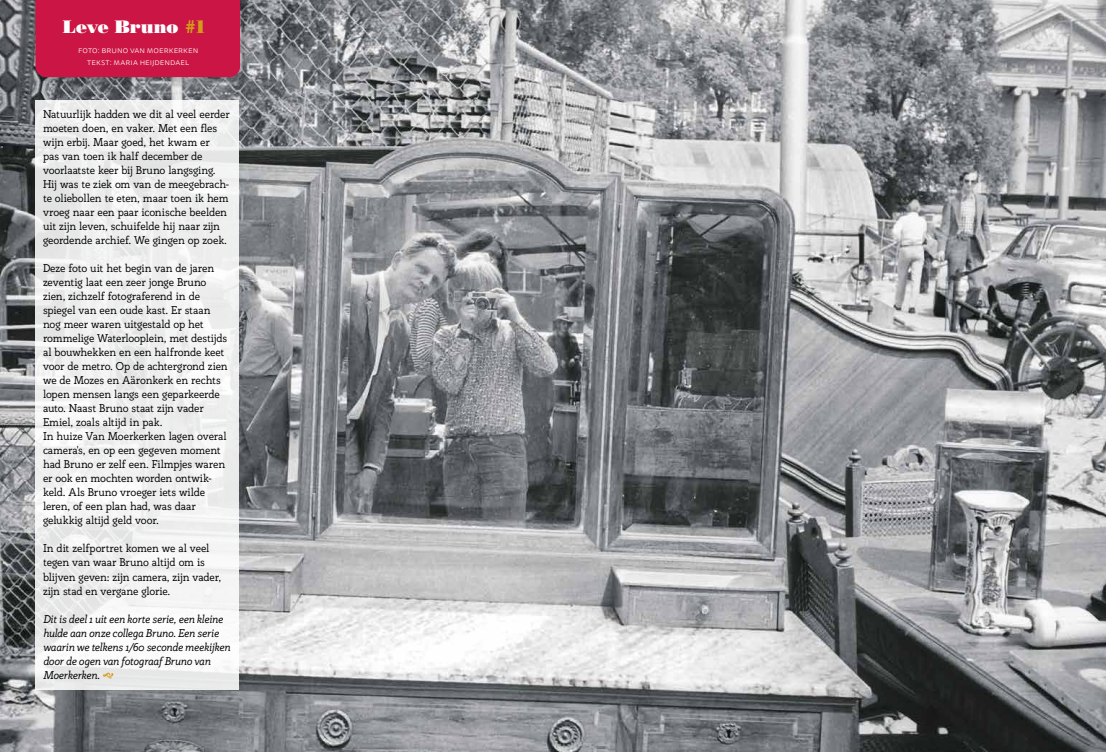
<style>
.page{position:relative;width:1106px;height:752px;background:#fff}
.page>*{position:absolute;margin:0;border:0;box-sizing:border-box;transform-origin:0 0}
.t1{font:18px "Bodoni Poster";letter-spacing:-.005em;color:#fff}
.t2{font:11px/14px "Rogliano";letter-spacing:-.015em;color:#000}
.t3{font:italic 11px/14px "Rogliano";letter-spacing:-.015em;color:#000}
.t4{font:300 8.9px/11.5px "Tisa Sans Pro";letter-spacing:.01em;color:#fff;text-align:center}
.s1{color:#d49b1a}
</style>
<div class="page">
<img style="left:0;top:0;width:1106px;height:751px">
<div style="left:35px;top:0;width:217px;height:89px;background:#000;opacity:.2"></div>
<div style="left:35px;top:0;width:205px;height:77px;background:#cb1544"></div>
<div style="left:35px;top:100px;width:204px;height:589px;background:linear-gradient(to right,#eee,#f3f3f3)"></div>
<svg style="left:103px;top:672px;width:10px;height:6px"></svg>
<h1 class="t1" style="left:63px;top:15px;width:145px">Leve Bruno <span class="s1">#1</span></h1>
<p class="t4" style="left:78px;top:44px;width:122px">foto: bruno van moerkerken tekst: maria heijdendael</p>
<p class="t2" style="left:43px;top:107px;width:188px">Natuurlijk hadden we dit al veel eerder moeten doen, en vaker. Met een fles wijn erbij. Maar goed, het kwam er<br>pas van toen ik half december de voorlaatste keer bij Bruno langsging.<br>Hij was te ziek om van de meegebrach&shy;te oliebollen te eten, maar toen ik hem vroeg naar een paar iconische beelden uit zijn leven, schuifelde hij naar zijn geordende archief. We gingen op zoek.</p>
<p class="t2" style="left:43px;top:261px;width:186px">Deze foto uit het begin van de jaren zeventig laat een zeer jonge Bruno zien, zichzelf fotograferend in de spiegel van een oude kast. Er staan nog meer waren uitgestald op het rommelige Waterlooplein, met destijds al bouwhekken en een halfronde keet voor de metro. Op de achtergrond zien we de Mozes en Aäronkerk en rechts lopen mensen langs een geparkeerde auto. Naast Bruno staat zijn vader Emiel, zoals altijd in pak.<br>In huize Van Moerkerken lagen overal camera's, en op een gegeven moment had Bruno er zelf een. Filmpjes waren er ook en mochten worden ontwik&shy;keld. Als Bruno vroeger iets wilde leren, of een plan had, was daar gelukkig altijd geld voor.</p>
<p class="t2" style="left:43px;top:541px;width:180px">In dit zelfportret komen we al veel tegen van waar Bruno altijd om is blijven geven: zijn camera, zijn vader, zijn stad en vergane glorie.</p>
<p class="t3" style="left:43px;top:611px;width:189px">Dit is deel 1 uit een korte serie, een kleine hulde aan onze collega Bruno. Een serie waarin we telkens 1/60 seconde meekijken door de ogen van fotograaf Bruno van Moerkerken.</p>
</div>
